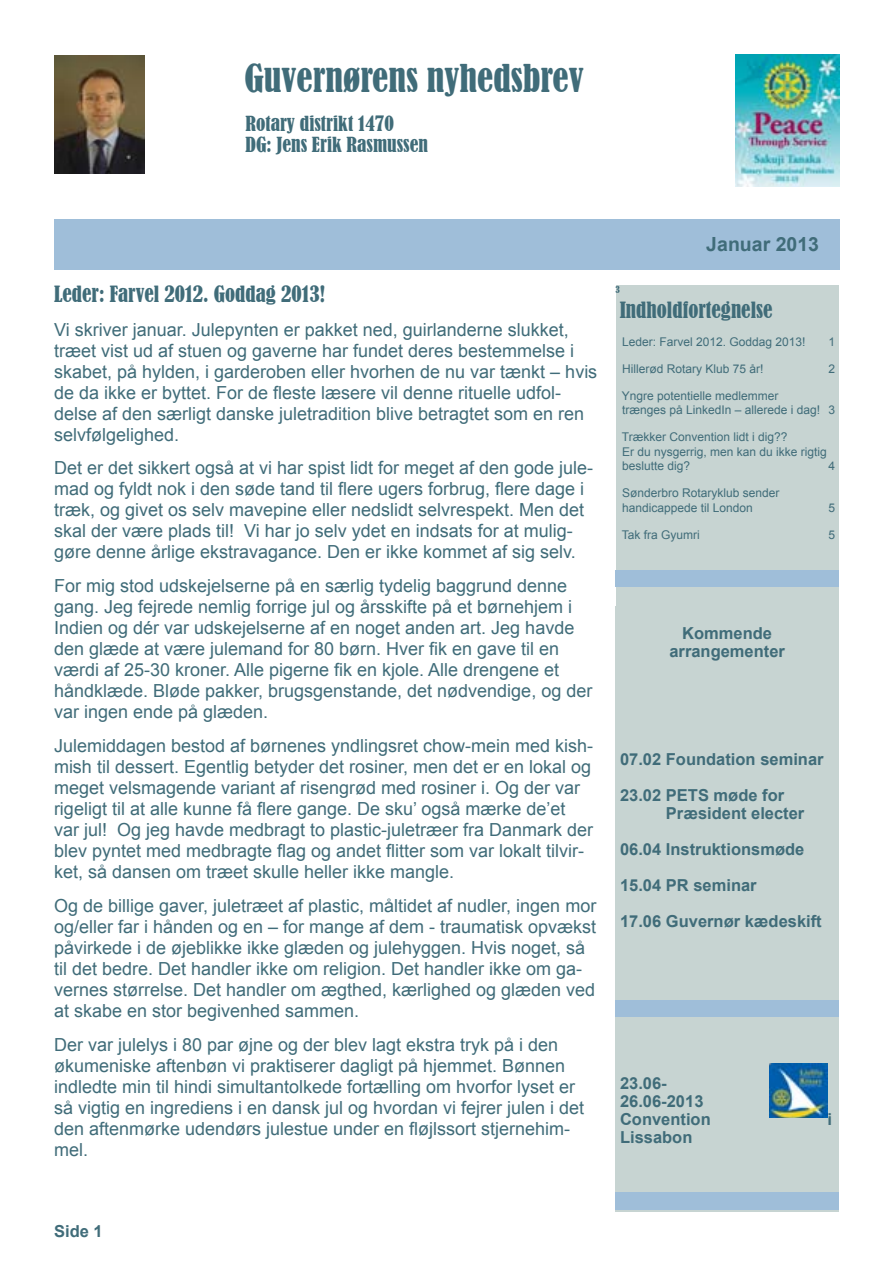
<style>
.page{position:relative;width:893px;height:1263px;background:#fff}
.page>*{position:absolute;margin:0;border:0;box-sizing:border-box;transform-origin:0 0}
.t1{font:condensed 36px "Bernard";color:#406c79}
.t2{font:condensed 21px "Bernard";color:#406c79}
.t3{font:condensed 19.5px/21px "Bernard";color:#406c79}
.t4{font:700 19.5px "Arial";color:#406c79}
.t5{font:18px/21px "Arial";color:#406c79}
.t6{font:700 16.5px/36px "Arial";color:#406c79}
.t7{font:12px/14.4px "Arial";color:#406c79}
.t8{font:condensed 9px "Bernard";color:#406c79}
</style>
<div class="page">
<img style="left:736px;top:54px;width:104px;height:132px">
<img style="left:55px;top:56px;width:89px;height:118px">
<div style="left:54px;top:219px;width:786px;height:50px;background:#9fbed9"></div>
<div style="left:616px;top:286px;width:222px;height:925px;background:#c7d4d2"></div>
<div style="left:615px;top:606px;width:224px;height:606px;background:#c7d4d2"></div>
<img style="left:770px;top:1063px;width:57px;height:55px">
<div style="left:615px;top:1000px;width:224px;height:16px;background:#9fbed9"></div>
<div style="left:615px;top:1192px;width:224px;height:17px;background:#9fbed9"></div>
<div style="left:615px;top:571px;width:224px;height:16px;background:#9fbed9"></div>
<h1 class="t1" style="left:244px;top:57px;width:341px">Guvernørens nyhedsbrev</h1>
<p class="t3" style="left:245px;top:113px;width:184px">Rotary distrikt 1470<br>DG: Jens Erik Rasmussen</p>
<p class="t2" style="left:54px;top:282px;width:273px">Leder: Farvel 2012. Goddag 2013!</p>
<p class="t5" style="left:54px;top:319px;width:545px">Vi skriver januar. Julepynten er pakket ned, guirlanderne slukket, træet vist ud af stuen og gaverne har fundet deres bestemmelse i skabet, på hylden, i garderoben eller hvorhen de nu var tænkt – hvis de da ikke er byttet. For de fleste læsere vil denne rituelle udfol&shy;delse af den særligt danske juletradition blive betragtet som en ren selvfølgelighed.</p>
<p class="t5" style="left:54px;top:457px;width:541px">Det er det sikkert også at vi har spist lidt for meget af den gode jule&shy;mad og fyldt nok i den søde tand til flere ugers forbrug, flere dage i træk, og givet os selv mavepine eller nedslidt selvrespekt. Men det skal der være plads til! Vi har jo selv ydet en indsats for at mulig&shy;gøre denne årlige ekstravagance. Den er ikke kommet af sig selv.</p>
<p class="t5" style="left:54px;top:575px;width:540px">For mig stod udskejelserne på en særlig tydelig baggrund denne gang. Jeg fejrede nemlig forrige jul og årsskifte på et børnehjem i Indien og dér var udskejelserne af en noget anden art. Jeg havde den glæde at være julemand for 80 børn. Hver fik en gave til en værdi af 25-30 kroner. Alle pigerne fik en kjole. Alle drengene et håndklæde. Bløde pakker, brugsgenstande, det nødvendige, og der var ingen ende på glæden.</p>
<p class="t5" style="left:54px;top:735px;width:541px">Julemiddagen bestod af børnenes yndlingsret chow-mein med kish&shy;mish til dessert. Egentlig betyder det rosiner, men det er en lokal og meget velsmagende variant af risengrød med rosiner i. Og der var rigeligt til at alle kunne få flere gange. De sku’ også mærke de’et var jul! Og jeg havde medbragt to plastic-juletræer fra Danmark der blev pyntet med medbragte flag og andet flitter som var lokalt tilvir&shy;ket, så dansen om træet skulle heller ikke mangle.</p>
<p class="t5" style="left:54px;top:895px;width:544px">Og de billige gaver, juletræet af plastic, måltidet af nudler, ingen mor og/eller far i hånden og en – for mange af dem - traumatisk opvækst påvirkede i de øjeblikke ikke glæden og julehyggen. Hvis noget, så til det bedre. Det handler ikke om religion. Det handler ikke om ga&shy;vernes størrelse. Det handler om ægthed, kærlighed og glæden ved at skabe en stor begivenhed sammen.</p>
<p class="t5" style="left:54px;top:1034px;width:532px">Der var julelys i 80 par øjne og der blev lagt ekstra tryk på i den økumeniske aftenbøn vi praktiserer dagligt på hjemmet. Bønnen indledte min til hindi simultantolkede fortælling om hvorfor lyset er så vigtig en ingrediens i en dansk jul og hvordan vi fejrer julen i det den aftenmørke udendørs julestue under en fløjlssort stjernehim&shy;mel.</p>
<p class="t8" style="left:615px;top:285px;width:6px">3</p>
<p class="t4" style="left:706px;top:230px;width:114px">Januar 2013</p>
<p class="t2" style="left:620px;top:298px;width:154px">Indholdfortegnelse</p>
<p class="t7" style="left:622px;top:334px;width:185px">Leder: Farvel 2012. Goddag 2013!</p>
<p class="t7" style="left:828px;top:334px;width:8px">1</p>
<p class="t7" style="left:622px;top:361px;width:143px">Hillerød Rotary Klub 75 år!</p>
<p class="t7" style="left:828px;top:361px;width:8px">2</p>
<p class="t7" style="left:622px;top:388px;width:215px">Yngre potentielle medlemmer<br>trænges på LinkedIn – allerede i dag! 3</p>
<p class="t7" style="left:622px;top:430px;width:206px">Trækker Convention lidt i dig??<br>Er du nysgerrig, men kan du ikke rigtig beslutte dig?</p>
<p class="t7" style="left:828px;top:459px;width:8px">4</p>
<p class="t7" style="left:622px;top:486px;width:159px">Sønderbro Rotaryklub sender handicappede til London</p>
<p class="t7" style="left:828px;top:500px;width:8px">5</p>
<p class="t7" style="left:622px;top:527px;width:80px">Tak fra Gyumri</p>
<p class="t7" style="left:828px;top:527px;width:8px">5</p>
<p class="t6" style="left:669px;top:624px;width:117px;line-height:18px;text-align:center">Kommende arrangementer</p>
<p class="t6" style="left:620px;top:741px;width:205px">07.02 Foundation seminar<br>23.02 PETS møde for</p>
<p class="t6" style="left:620px;top:795px;width:203px;text-indent:46px">Præsident electer<br>06.04 Instruktionsmøde<br>15.04 PR seminar<br>17.06 Guvernør kædeskift</p>
<p class="t6" style="left:620px;top:1074px;width:92px;line-height:18px">23.06-<br>26.06-2013<br>Convention</p>
<p class="t6" style="left:620px;top:1119px;width:74px">Lissabon</p>
<p class="t6" style="left:827px;top:1101px;width:6px">i</p>
<p class="t6" style="left:54px;top:1213px;width:50px">Side 1</p>
</div>
